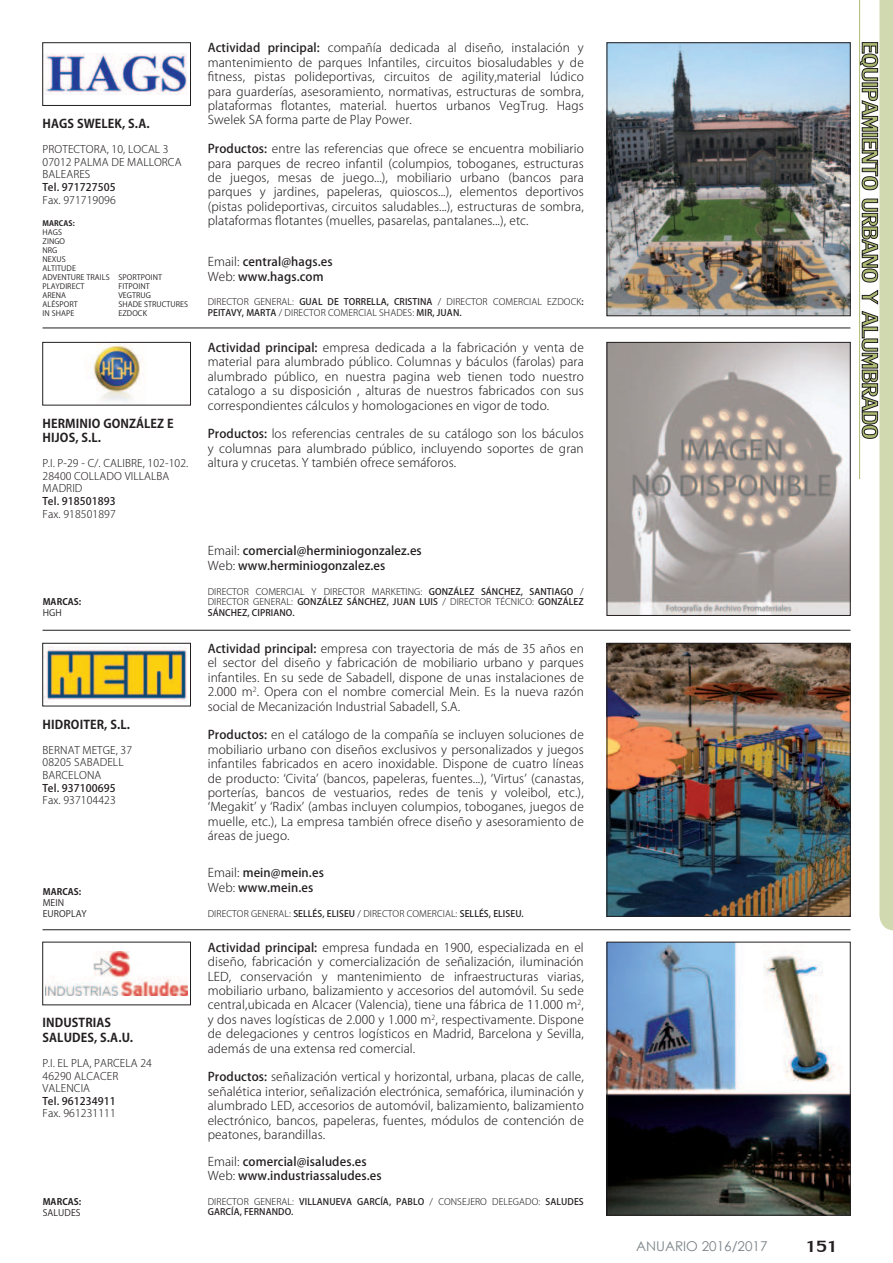
<style>
.page{position:relative;width:893px;height:1263px;background:#fff}
.page>*{position:absolute;margin:0;border:0;box-sizing:border-box;transform-origin:0 0}
.t1{font:24px "Lily UPC";color:#231f20}
.t2{font:13.5px "Century Gothic";color:#7b8387}
.t3{font:300 12px/14.4px "Koz Go Pro";letter-spacing:.01em;color:#231f20;text-align:justify}
.t4{font:500 12px/14.4px "Koz Go Pro";letter-spacing:.01em;color:#231f20}
.t5{font:700 12px/14.4px "Koz Go Pro";letter-spacing:.01em;color:#231f20}
.t6{font:300 10.5px/12.6px "Koz Go Pro";letter-spacing:.01em;color:#231f20}
.t7{font:500 10.5px "Koz Go Pro";letter-spacing:.01em;color:#231f20}
.t8{font:500 9px/10.5px "Koz Go Pro";letter-spacing:.01em;color:#231f20;text-align:justify}
.t9{font:300 9px/10.5px "Koz Go Pro";letter-spacing:.01em;color:#231f20}
.t10{font:9px/10.8px "Koz Go Pro";letter-spacing:.01em;color:#231f20}
.t11{font:700 9px "Koz Go Pro";letter-spacing:.01em;color:#231f20}
.t12{font:7.5px/9px "Koz Go Pro";letter-spacing:.01em;color:#231f20}
.t13{font:700 7.5px "Koz Go Pro";letter-spacing:.01em;color:#231f20}
.s1{font-weight:500}
.s2{font-weight:300}
</style>
<div class="page">
<hr style="left:43px;top:328px;width:807px;height:1px;background:#231f20">
<hr style="left:43px;top:630px;width:807px;height:1px;background:#231f20">
<hr style="left:43px;top:929px;width:807px;height:1px;background:#231f20">
<img style="left:609px;top:344px;width:239px;height:270px">
<div style="left:607px;top:342px;width:243px;height:274px;border:1px solid #231f20"></div>
<img style="left:87px;top:344px;width:56px;height:59px">
<div style="left:43px;top:342px;width:148px;height:63px;border:1px solid #231f20"></div>
<img style="left:609px;top:645px;width:239px;height:269px">
<div style="left:607px;top:643px;width:243px;height:273px;border:1px solid #231f20"></div>
<img style="left:45px;top:647px;width:142px;height:54px">
<div style="left:43px;top:643px;width:148px;height:63px;border:1px solid #231f20"></div>
<img style="left:609px;top:944px;width:239px;height:269px">
<div style="left:607px;top:942px;width:243px;height:273px;border:1px solid #231f20"></div>
<img style="left:45px;top:952px;width:143px;height:43px">
<img style="left:609px;top:45px;width:239px;height:269px">
<div style="left:607px;top:43px;width:243px;height:273px;border:1px solid #231f20"></div>
<img style="left:45px;top:53px;width:142px;height:42px">
<div style="left:43px;top:43px;width:148px;height:63px;border:1px solid #231f20"></div>
<svg style="left:860px;top:0;width:33px;height:930px"></svg>
<hr style="left:859px;top:0;width:1px;height:479px;background:#acbb71">
<p class="t5" style="left:43px;top:117px;width:109px">HAGS SWELEK, S.A.</p>
<p class="t6" style="left:43px;top:143px;width:141px">PROTECTORA, 10, LOCAL 3<br>07012 PALMA DE MALLORCA<br>BALEARES</p>
<p class="t7" style="left:43px;top:180px;width:75px">Tel. 971727505</p>
<p class="t6" style="left:43px;top:193px;width:75px">Fax. 971719096</p>
<p class="t13" style="left:43px;top:218px;width:34px">MARCAS:</p>
<p class="t12" style="left:43px;top:228px;width:69px">HAGS<br>ZINGO<br>NRG<br>NEXUS<br>ALTITUDE<br>ADVENTURE TRAILS<br>PLAYDIRECT<br>ARENA<br>ALÉSPORT<br>IN SHAPE</p>
<p class="t12" style="left:118px;top:273px;width:71px">SPORTPOINT<br>FITPOINT<br>VEGTRUG<br>SHADE STRUCTURES<br>EZDOCK</p>
<p class="t5" style="left:43px;top:417px;width:133px">HERMINIO GONZÁLEZ E<br>HIJOS, S.L.</p>
<p class="t6" style="left:43px;top:457px;width:147px">P.I. P-29 - C/. CALIBRE, 102-102.<br>28400 COLLADO VILLALBA<br>MADRID</p>
<p class="t7" style="left:43px;top:494px;width:75px">Tel. 918501893</p>
<p class="t6" style="left:43px;top:507px;width:75px">Fax. 918501897</p>
<p class="t11" style="left:43px;top:596px;width:40px">MARCAS:</p>
<p class="t10" style="left:43px;top:607px;width:20px">HGH</p>
<p class="t5" style="left:43px;top:718px;width:89px">HIDROITER, S.L.</p>
<p class="t6" style="left:43px;top:744px;width:91px">BERNAT METGE, 37<br>08205 SABADELL<br>BARCELONA</p>
<p class="t7" style="left:43px;top:781px;width:75px">Tel. 937100695</p>
<p class="t6" style="left:43px;top:794px;width:75px">Fax. 937104423</p>
<p class="t11" style="left:43px;top:886px;width:40px">MARCAS:</p>
<p class="t10" style="left:43px;top:898px;width:45px">MEIN<br>EUROPLAY</p>
<p class="t5" style="left:43px;top:1016px;width:92px">INDUSTRIAS<br>SALUDES, S.A.U.</p>
<p class="t6" style="left:43px;top:1057px;width:111px">P.I. EL PLA, PARCELA 24<br>46290 ALCACER<br>VALENCIA</p>
<p class="t7" style="left:43px;top:1094px;width:75px">Tel. 961234911</p>
<p class="t6" style="left:43px;top:1107px;width:75px">Fax. 961231111</p>
<p class="t11" style="left:43px;top:1196px;width:40px">MARCAS:</p>
<p class="t10" style="left:43px;top:1207px;width:39px">SALUDES</p>
<p class="t3" style="left:208px;top:41px;width:378px"><span class="s1">Actividad principal:</span> compañía dedicada al diseño, instalación y mantenimiento de parques Infantiles, circuitos biosaludables y de昀椀tness, pistas polideportivas, circuitos de agility,material lúdico para guarderías, asesoramiento, normativas, estructuras de sombra, plataformas 昀氀otantes, material. huertos urbanos VegTrug. Hags Swelek SA forma parte de Play Power.</p>
<p class="t3" style="left:208px;top:142px;width:378px"><span class="s1">Productos:</span> entre las referencias que ofrece se encuentra mobiliario para parques de recreo infantil (columpios, toboganes, estructuras de juegos, mesas de juego...), mobiliario urbano (bancos para parques y jardines, papeleras, quioscos...), elementos deportivos (pistas polideportivas, circuitos saludables...), estructuras de sombra, plataformas 昀氀otantes (muelles, pasarelas, pantalanes...), etc.</p>
<p class="t4" style="left:208px;top:255px;width:126px"><span class="s2">Email:</span> central@hags.es<br><span class="s2">Web:</span> www.hags.com</p>
<p class="t9" style="left:208px;top:297px;width:378px">DIRECTOR GENERAL: <span class="s1">GUAL DE TORRELLA, CRISTINA</span> / DIRECTOR COMERCIAL EZDOCK<span class="s1">:<br>PEITAVY, MARTA</span> / DIRECTOR COMERCIAL SHADES: <span class="s1">MIR, JUAN.</span></p>
<p class="t3" style="left:208px;top:340px;width:378px"><span class="s1">Actividad principal:</span> empresa dedicada a la fabricación y venta de material para alumbrado público. Columnas y báculos (farolas) para alumbrado público, en nuestra pagina web tienen todo nuestro catalogo a su disposición , alturas de nuestros fabricados con sus correspondientes cálculos y homologaciones en vigor de todo.</p>
<p class="t3" style="left:208px;top:427px;width:378px"><span class="s1">Productos:</span> los referencias centrales de su catálogo son los báculos y columnas para alumbrado público, incluyendo soportes de gran altura y crucetas. Y también ofrece semáforos.</p>
<p class="t4" style="left:208px;top:544px;width:216px"><span class="s2">Email:</span> comercial@herminiogonzalez.es<br><span class="s2">Web:</span> www.herminiogonzalez.es</p>
<p class="t8" style="left:208px;top:586px;width:378px"><span class="s2">DIRECTOR COMERCIAL Y DIRECTOR MARKETING:</span> GONZÁLEZ SÁNCHEZ, SANTIAGO <span class="s2">/ DIRECTOR GENERAL:</span> GONZÁLEZ SÁNCHEZ, JUAN LUIS <span class="s2">/ DIRECTOR TÉCNICO:</span> GONZÁLEZ SÁNCHEZ, CIPRIANO.</p>
<p class="t3" style="left:208px;top:641px;width:378px"><span class="s1">Actividad principal:</span> empresa con trayectoria de más de 35 años en el sector del diseño y fabricación de mobiliario urbano y parques infantiles. En su sede de Sabadell, dispone de unas instalaciones de 2.000 m<sup>2</sup>. Opera con el nombre comercial Mein. Es la nueva razón social de Mecanización Industrial Sabadell, S.A.</p>
<p class="t3" style="left:208px;top:728px;width:378px"><span class="s1">Productos:</span> en el catálogo de la compañía se incluyen soluciones de mobiliario urbano con diseños exclusivos y personalizados y juegos infantiles fabricados en acero inoxidable. Dispone de cuatro líneas de producto: ‘Civita’ (bancos, papeleras, fuentes...), ‘Virtus’ (canastas, porterías, bancos de vestuarios, redes de tenis y voleibol, etc.), ‘Megakit’ y ‘Radix’ (ambas incluyen columpios, toboganes, juegos de muelle, etc.), La empresa también ofrece diseño y asesoramiento de áreas de juego.</p>
<p class="t4" style="left:208px;top:866px;width:118px"><span class="s2">Email:</span> mein@mein.es<br><span class="s2">Web:</span> www.mein.es</p>
<p class="t9" style="left:208px;top:908px;width:317px">DIRECTOR GENERAL: <span class="s1">SELLÉS, ELISEU</span> / DIRECTOR COMERCIAL: <span class="s1">SELLÉS, ELISEU.</span></p>
<p class="t3" style="left:208px;top:940px;width:378px"><span class="s1">Actividad principal:</span> empresa fundada en 1900, especializada en el diseño, fabricación y comercialización de señalización, iluminación LED, conservación y mantenimiento de infraestructuras viarias, mobiliario urbano, balizamiento y accesorios del automóvil. Su sede central,ubicada en Alcacer (Valencia), tiene una fábrica de 11.000 m<sup>2</sup>, y dos naves logísticas de 2.000 y 1.000 m<sup>2</sup>, respectivamente. Dispone de delegaciones y centros logísticos en Madrid, Barcelona y Sevilla, además de una extensa red comercial.</p>
<p class="t3" style="left:208px;top:1070px;width:378px"><span class="s1">Productos:</span> señalización vertical y horizontal, urbana, placas de calle, señalética interior, señalización electrónica, semafórica, iluminación y alumbrado LED, accesorios de automóvil, balizamiento, balizamiento electrónico, bancos, papeleras, fuentes, módulos de contención de peatones, barandillas.</p>
<p class="t4" style="left:208px;top:1154px;width:175px"><span class="s2">Email:</span> comercial@isaludes.es<br><span class="s2">Web:</span> www.industriassaludes.es</p>
<p class="t8" style="left:208px;top:1197px;width:378px"><span class="s2">DIRECTOR GENERAL:</span> VILLANUEVA GARCÍA, PABLO <span class="s2">/ CONSEJERO DELEGADO:</span> SALUDES<br>GARCÍA, FERNANDO.</p>
<p class="t2" style="left:636px;top:1241px;width:133px">ANUARIO 2016/2017</p>
<h1 class="t1" style="left:806px;top:1229px;width:34px">151</h1>
</div>
